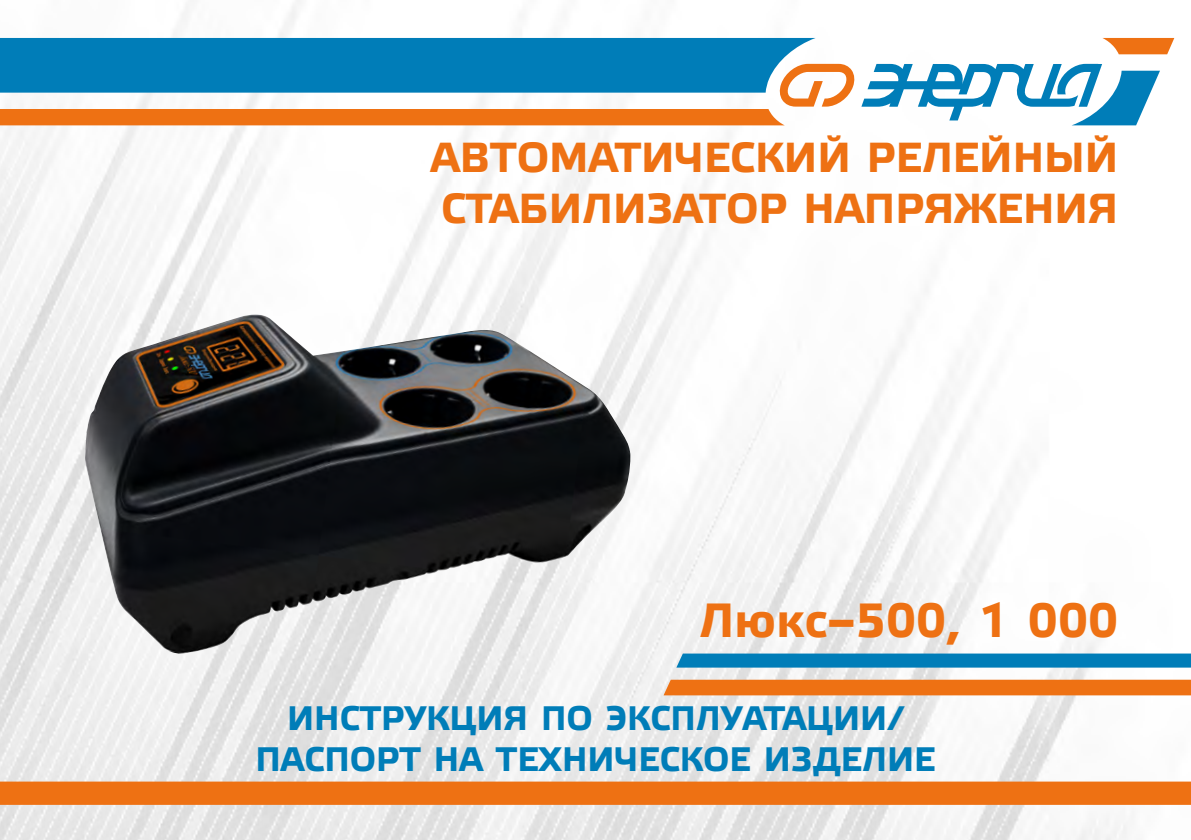
<style>
.page{position:relative;width:1191px;height:840px;background:#fff}
.page>*{position:absolute;margin:0;border:0;box-sizing:border-box;transform-origin:0 0}
.t1{font:700 48px "Etelka Text Pro";color:#ee7113}
.t2{font:700 42px/50.4px "Etelka Text Pro";color:#ee7113}
.t3{font:700 34px/40.8px "Etelka Text Pro";color:#007db8;text-align:center}
</style>
<div class="page">
<img style="left:0;top:0;width:1191px;height:839px">
<svg style="left:663px;top:679px;width:528px;height:16px;background:#ee771e"></svg>
<svg style="left:676px;top:653px;width:515px;height:14px;background:#0b82ba"></svg>
<svg style="left:861px;top:64px;width:299px;height:61px"></svg>
<svg style="left:1102px;top:38px;width:72px;height:16px"></svg>
<div style="left:0;top:38px;width:815px;height:26px;background:#007db8"></div>
<svg style="left:0;top:64px;width:855px;height:61px"></svg>
<div style="left:0;top:781px;width:1191px;height:23px;background:#ee7113"></div>
<img style="left:85px;top:314px;width:547px;height:340px">
<p class="t2" style="left:431px;top:134px;width:689px">АВТОМАТИЧЕСКИЙ РЕЛЕЙНЫЙ<br>СТАБИЛИЗАТОР НАПРЯЖЕНИЯ</p>
<h1 class="t1" style="left:699px;top:593px;width:420px">Люкс–500, 1 000</h1>
<p class="t3" style="left:255px;top:699px;width:681px">ИНСТРУКЦИЯ ПО ЭКСПЛУАТАЦИИ/<br>ПАСПОРТ НА ТЕХНИЧЕСКОЕ ИЗДЕЛИЕ</p>
</div>
